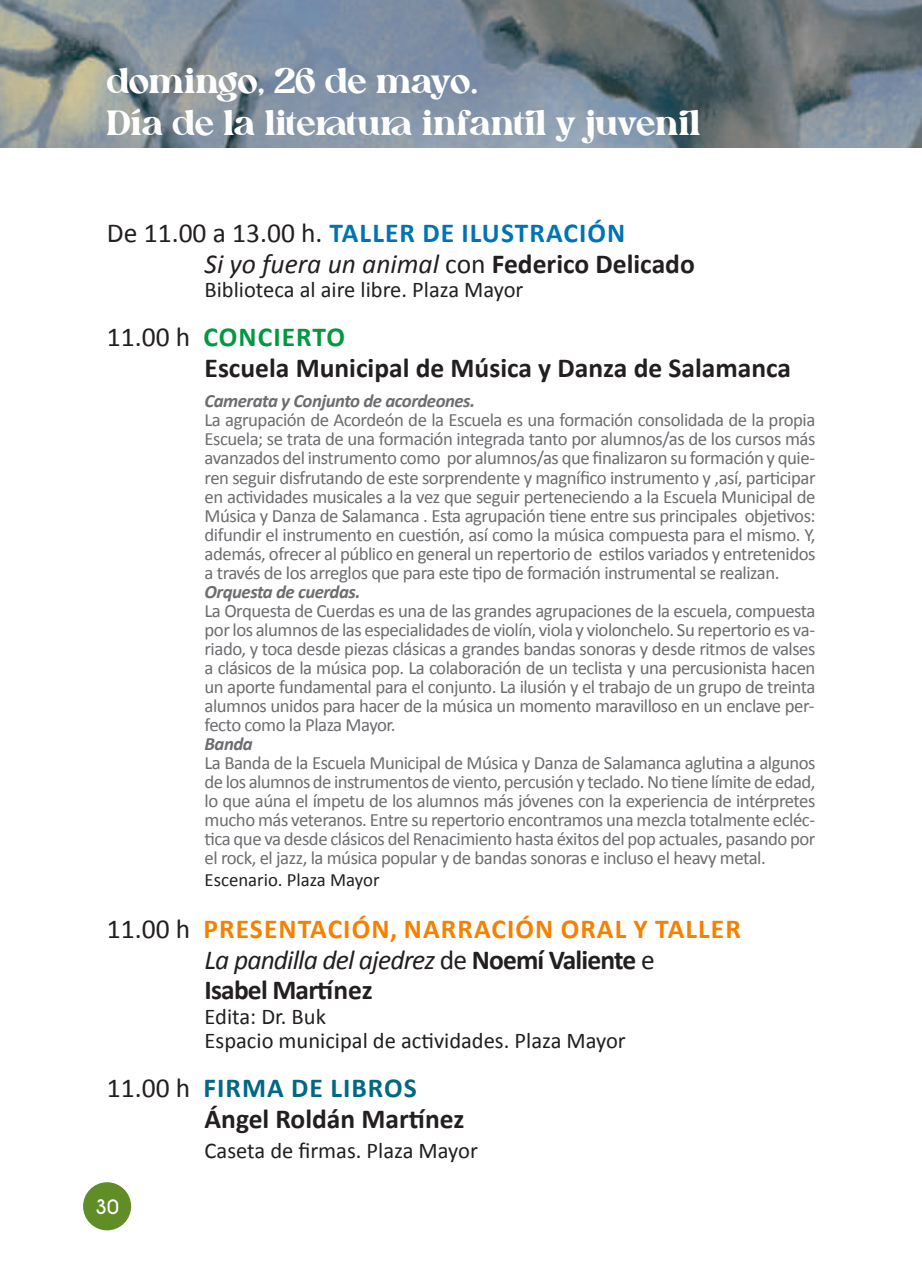
<style>
.page{position:relative;width:922px;height:1276px;background:#fff}
.page>*{position:absolute;margin:0;border:0;box-sizing:border-box;transform-origin:0 0}
.t1{font:35px/42px "Allenoire";color:#fff}
.t2{font:700 27.5px/30.5px "Calibri";color:#231f20}
.t3{font:700 27.5px/30.5px "Calibri";letter-spacing:.04em;color:#f58100}
.t4{font:700 27.5px/30.5px "Calibri";letter-spacing:.04em;color:#0074b2}
.t5{font:22.5px/24.5px "Calibri";color:#231f20}
.t6{font:18.75px/19px "Calibri";letter-spacing:-.025em;color:#6c6d70;text-align:justify}
.t7{font:italic 700 18.75px "Calibri";letter-spacing:-.025em;color:#6c6d70}
.t8{font:18.75px "Calibri";color:#231f20}
.t9{font:700 18.75px "Caviar Dreams";color:#fff}
.s1{font-weight:400;color:#231f20}
.s2{font-weight:400;font-style:italic;color:#231f20}
.s3{color:#231f20}
.s4{font-weight:400}
.s5{color:#009840}
.s6{color:#006885}
</style>
<div class="page">
<img style="left:0;top:0;width:921px;height:148px">
<div style="left:83px;top:1182px;width:48px;height:48px;background:#618d26;border-radius:50%"></div>
<h1 class="t1" style="left:106px;top:63px;width:595px">domingo, 26 de mayo.<br>Día de la literatura infantil y juvenil</h1>
<h2 class="t4" style="left:204px;top:220px;width:491px;text-indent:-98px"><span class="s1">De 11.00 a 13.00 h.</span> TALLER DE ILUSTRACIÓN<br><span class="s2">Si yo fuera un animal</span> <span class="s1">con</span> <span class="s3">Federico Delicado</span></h2>
<p class="t5" style="left:204px;top:279px;width:320px">Biblioteca al aire libre. Plaza Mayor</p>
<h2 class="t2" style="left:204px;top:324px;width:588px;text-indent:-98px"><span class="s4">11.00 h</span> <span class="s5">CONCIERTO<br></span>Escuela Municipal de Música y Danza de Salamanca</h2>
<p class="t7" style="left:204px;top:393px;width:272px">Camerata y Conjunto de acordeones.</p>
<p class="t6" style="left:204px;top:412px;width:612px">La agrupación de Acordeón de la Escuela es una formación consolidada de la propia Escuela; se trata de una formación integrada tanto por alumnos/as de los cursos más avanzados del instrumento como por alumnos/as que finalizaron su formación y quie‐ ren seguir disfrutando de este sorprendente y magnífico instrumento y ,así, participar en actividades musicales a la vez que seguir perteneciendo a la Escuela Municipal de Música y Danza de Salamanca . Esta agrupación tiene entre sus principales objetivos: difundir el instrumento en cuestión, así como la música compuesta para el mismo. Y, además, ofrecer al público en general un repertorio de estilos variados y entretenidos a través de los arreglos que para este tipo de formación instrumental se realizan.</p>
<p class="t7" style="left:204px;top:583px;width:157px">Orquesta de cuerdas.</p>
<p class="t6" style="left:204px;top:602px;width:612px">La Orquesta de Cuerdas es una de las grandes agrupaciones de la escuela, compuesta por los alumnos de las especialidades de violín, viola y violonchelo. Su repertorio es va‐ riado, y toca desde piezas clásicas a grandes bandas sonoras y desde ritmos de valses a clásicos de la música pop. La colaboración de un teclista y una percusionista hacen un aporte fundamental para el conjunto. La ilusión y el trabajo de un grupo de treinta alumnos unidos para hacer de la música un momento maravilloso en un enclave per‐ fecto como la Plaza Mayor.</p>
<p class="t7" style="left:204px;top:735px;width:50px">Banda</p>
<p class="t6" style="left:204px;top:754px;width:612px">La Banda de la Escuela Municipal de Música y Danza de Salamanca aglutina a algunos de los alumnos de instrumentos de viento, percusión y teclado. No tiene límite de edad, lo que aúna el ímpetu de los alumnos más jóvenes con la experiencia de intérpretes mucho más veteranos. Entre su repertorio encontramos una mezcla totalmente ecléc‐ tica que va desde clásicos del Renacimiento hasta éxitos del pop actuales, pasando por el rock, el jazz, la música popular y de bandas sonoras e incluso el heavy metal.</p>
<p class="t8" style="left:204px;top:871px;width:176px">Escenario. Plaza Mayor</p>
<h2 class="t3" style="left:204px;top:916px;width:537px;text-indent:-98px"><span class="s1">11.00 h</span> PRESENTACIÓN, NARRACIÓN ORAL Y TALLER<br><span class="s2">La pandilla del ajedrez</span> <span class="s1">de</span> <span class="s3">Noemí Valiente</span> <span class="s1">e<br></span><span class="s3">Isabel Martínez</span></h2>
<p class="t5" style="left:204px;top:1005px;width:422px">Edita: Dr. Buk<br>Espacio municipal de actividades. Plaza Mayor</p>
<h2 class="t2" style="left:204px;top:1075px;width:261px;text-indent:-98px"><span class="s4">11.00 h</span> <span class="s6">FIRMA DE LIBROS<br></span>Ángel Roldán Martínez</h2>
<p class="t5" style="left:204px;top:1140px;width:275px">Caseta de firmas. Plaza Mayor</p>
<p class="t9" style="left:95px;top:1195px;width:25px">30</p>
</div>
